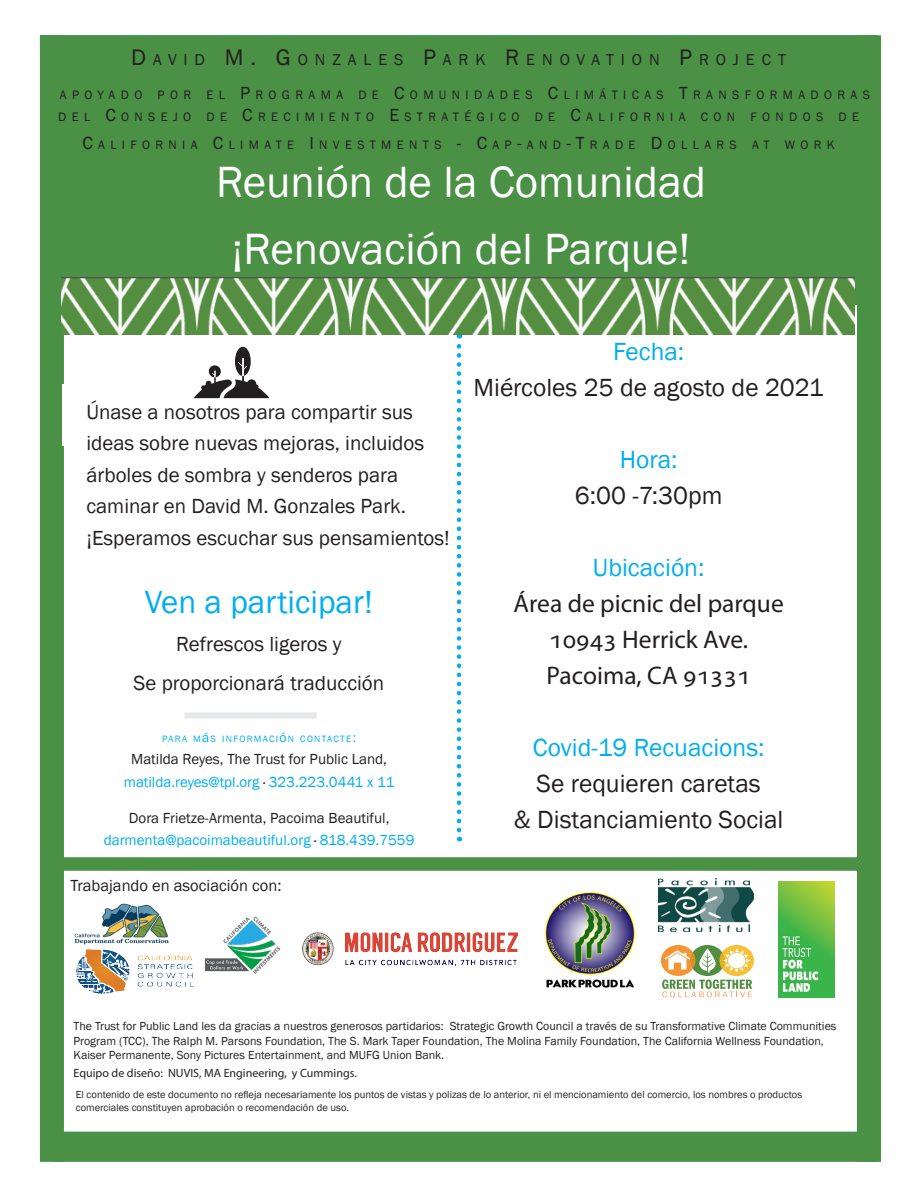
<style>
.page{position:relative;width:918px;height:1188px;background:#fff}
.page>*{position:absolute;margin:0;border:0;box-sizing:border-box;transform-origin:0 0}
.t1{font:45px "Franklin Gothic";color:#fff}
.t2{font:33px "Franklin Gothic";color:#00aeef}
.t3{font:25.5px "Franklin Gothic";color:#231f20}
.t4{font:25.5px "Myriad Pro";color:#231f20}
.t5{font:25.5px "Franklin Gothic";color:#00aeef}
.t6{font:21px/31.5px "Franklin Gothic";color:#231f20}
.t7{font:16.5px "Franklin Gothic";color:#231f20}
.t8{font:16.2px "Franklin Gothic";letter-spacing:.43em;color:#231f20}
.t9{font:15px "Franklin Gothic";color:#00aeef}
.t10{font:15px "Franklin Gothic";color:#231f20}
.t11{font:12.6px/21.6px "Franklin Gothic";letter-spacing:.43em;color:#231f20}
.t12{font:12px/14.4px "Franklin Gothic";color:#231f20}
.t13{font:12px "Myriad Pro";color:#231f20}
.t14{font:10.5px/12.6px "Franklin Gothic";color:#231f20}
.t15{font:9.45px "Franklin Gothic";letter-spacing:.145em;color:#00aeef}
.s1{font-size:23.1px}
.s2{font-size:18px}
.s3{font-size:13.5px}
.s4{color:#231f20}
</style>
<div class="page">
<svg style="left:661px;top:945px;width:93px;height:52px"></svg>
<img style="left:779px;top:882px;width:56px;height:115px">
<img style="left:658px;top:878px;width:96px;height:54px">
<img style="left:204px;top:917px;width:77px;height:57px">
<img style="left:74px;top:903px;width:95px;height:40px">
<img style="left:75px;top:943px;width:119px;height:51px">
<img style="left:303px;top:933px;width:215px;height:32px">
<div style="left:857px;top:35px;width:24px;height:1127px;background:#4a9045"></div>
<div style="left:40px;top:35px;width:24px;height:1127px;background:#4a9045"></div>
<div style="left:54px;top:48px;width:810px;height:257px;background:#4a9045"></div>
<div style="left:53px;top:857px;width:812px;height:14px;background:#4a9045"></div>
<svg style="left:457px;top:334px;width:4px;height:496px"></svg>
<div style="left:184px;top:712px;width:133px;height:6px;background:#e6e7e9"></div>
<svg style="left:194px;top:347px;width:75px;height:51px"></svg>
<div style="left:40px;top:35px;width:837px;height:14px;background:#4a9045"></div>
<div style="left:52px;top:1132px;width:825px;height:30px;background:#4a9045"></div>
<img style="left:62px;top:277px;width:792px;height:57px">
<img style="left:545px;top:892px;width:90px;height:96px">
<div style="left:63px;top:384px;width:21px;height:62px;background:#fff"></div>
<p class="t8" style="left:131px;top:50px;width:656px"><span class="s1">D</span>AVID <span class="s1">M. G</span>ONZALES <span class="s1">P</span>ARK <span class="s1">R</span> ENOVATION <span class="s1">P</span>ROJECT</p>
<p class="t11" style="left:58px;top:85px;width:813px">APOYAD O POR EL <span class="s2">P</span>ROG RAM A D E <span class="s2">C</span>OM UNIDAD ES <span class="s2">C</span>LIM ÁTICAS <span class="s2">T</span>RANSFORM AD ORAS<br>D EL <span class="s2">C</span>ONSEJO D E <span class="s2">C</span>RECIM IENTO <span class="s2">E</span> STRATÉG ICO D E <span class="s2">C</span>ALIFORNIA CON FOND OS D E</p>
<p class="t11" style="left:82px;top:134px;width:754px"><span class="s2">C</span>ALIFORNIA <span class="s2">C</span>LIM ATE <span class="s2">I</span> NVESTM ENTS <span class="s2">- C</span>AP<span class="s2">-</span>AND <span class="s2">-T</span>RAD E <span class="s2">D</span>OLLARS AT WORK</p>
<p class="t1" style="left:216px;top:154px;width:492px">Reunión de la Comunidad</p>
<p class="t1" style="left:232px;top:221px;width:461px">¡Renovación del Parque!</p>
<p class="t6" style="left:86px;top:397px;width:365px;text-indent:-27px">• Únase a nosotros para compartir sus ideas sobre nuevas mejoras, incluidos árboles de sombra y senderos para caminar en David M. Gonzales Park. ¡Esperamos escuchar sus pensamientos!</p>
<p class="t2" style="left:145px;top:581px;width:230px">Ven a participar!</p>
<p class="t6" style="left:176px;top:629px;width:167px">Refrescos ligeros y</p>
<p class="t6" style="left:134px;top:668px;width:252px">Se proporcionará traducción</p>
<p class="t15" style="left:162px;top:733px;width:195px">PARA M <span class="s3">á</span>S INFORM ACI<span class="s3">ó</span>N CONTACTE<span class="s3">:</span></p>
<p class="t10" style="left:131px;top:750px;width:257px">Matilda Reyes, The Trust for Public Land,</p>
<p class="t9" style="left:124px;top:773px;width:272px">matilda.reyes@tpl.org <span class="s4">·</span> 323.223.0441 x 11</p>
<p class="t10" style="left:129px;top:809px;width:262px">Dora Frietze-Armenta, Pacoima Beautiful,</p>
<p class="t9" style="left:104px;top:831px;width:312px">darmenta@pacoimabeautiful.org <span class="s4">·</span> 818.439.7559</p>
<p class="t7" style="left:71px;top:875px;width:212px">Trabajando en asociación con:</p>
<p class="t5" style="left:613px;top:336px;width:73px">Fecha:</p>
<p class="t3" style="left:474px;top:372px;width:352px">Miércoles 25 de agosto de 2021</p>
<p class="t5" style="left:620px;top:444px;width:59px">Hora:</p>
<p class="t3" style="left:575px;top:480px;width:149px">6:00 -7:30pm</p>
<p class="t5" style="left:593px;top:552px;width:113px">Ubicación:</p>
<p class="t4" style="left:514px;top:588px;width:272px">Área de picnic del parque</p>
<p class="t4" style="left:549px;top:624px;width:200px">10943 Herrick Ave.</p>
<p class="t4" style="left:547px;top:660px;width:206px">Pacoima, CA 91331</p>
<p class="t5" style="left:533px;top:732px;width:233px">Covid-19 Recuacions:</p>
<p class="t3" style="left:537px;top:768px;width:226px">Se requieren caretas</p>
<p class="t3" style="left:514px;top:804px;width:271px">&amp; Distanciamiento Social</p>
<p class="t12" style="left:74px;top:1019px;width:764px">The Trust for Public Land les da gracias a nuestros generosos partidarios: Strategic Growth Council a través de su Transformative Climate Communities<br>Program (TCC), The Ralph M. Parsons Foundation, The S. Mark Taper Foundation, The Molina Family Foundation, The California Wellness Foundation,<br>Kaiser Permanente, Sony Pictures Entertainment, and MUFG Union Bank.</p>
<p class="t13" style="left:74px;top:1066px;width:285px">Equipo de diseño: NUVIS, MA Engineering, y Cummings.</p>
<p class="t14" style="left:76px;top:1089px;width:728px">El contenido de este documento no refleja necesariamente los puntos de vistas y polizas de lo anterior, ni el mencionamiento del comercio, los nombres o productos comerciales constituyen aprobación o recomendación de uso.</p>
</div>
